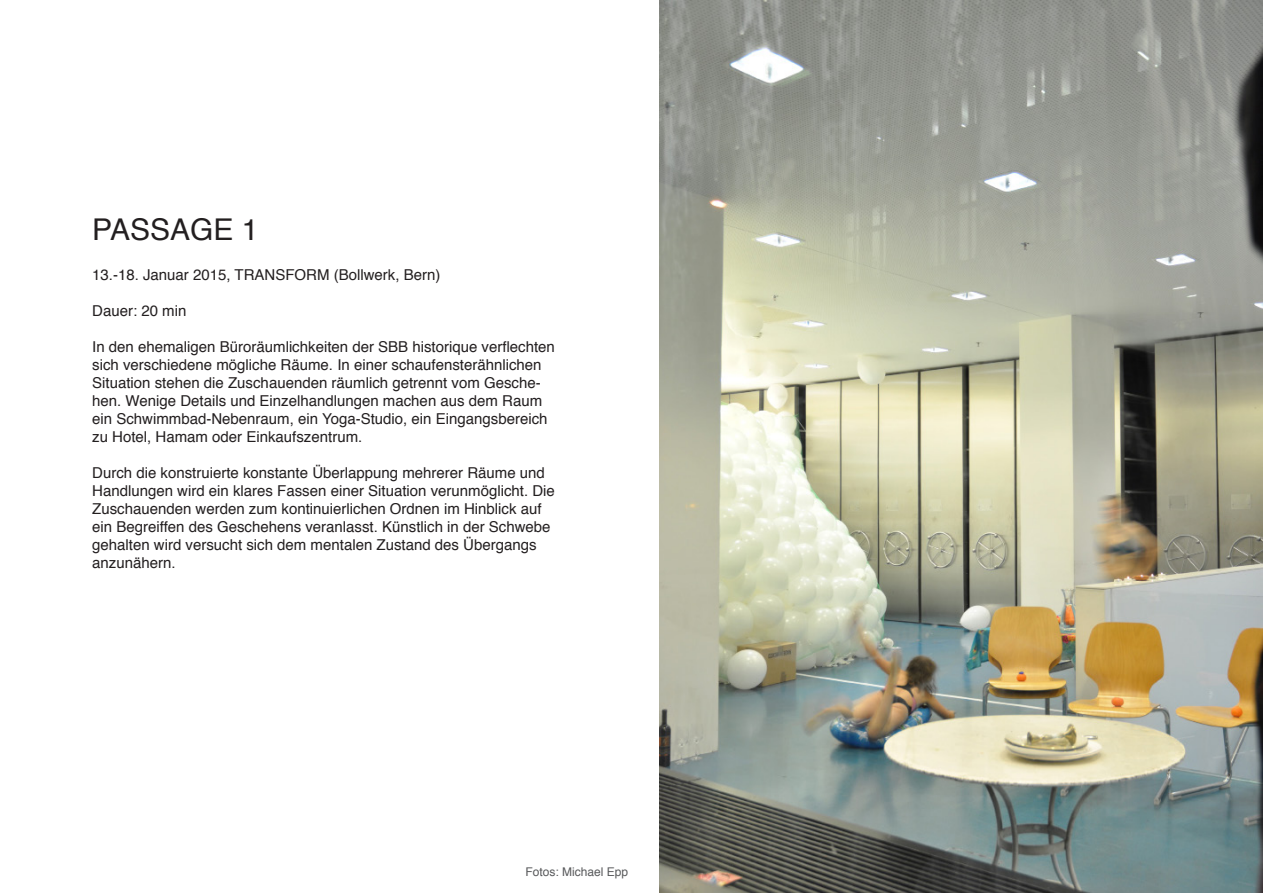
<style>
.page{position:relative;width:1263px;height:893px;background:#fff}
.page>*{position:absolute;margin:0;border:0;box-sizing:border-box;transform-origin:0 0}
.t1{font:30px "Helvetica";color:#231f20}
.Paragraph_Style_1{font:15px/18px "Helvetica";color:#231f20}
.t2{font:12px "Helvetica";color:#58595b}
</style>
<div class="page">
<img style="left:659px;top:0;width:604px;height:893px">
<p class="t1" style="left:92px;top:206px;width:168px">PASSAGE 1</p>
<p class="Paragraph_Style_1" style="left:92px;top:266px;width:350px">13.-18. Januar 2015, TRANSFORM (Bollwerk, Bern)</p>
<p class="Paragraph_Style_1" style="left:92px;top:302px;width:96px">Dauer: 20 min</p>
<p class="Paragraph_Style_1" style="left:92px;top:338px;width:464px">In den ehemaligen Büroräumlichkeiten der SBB historique verflechten</p>
<p class="Paragraph_Style_1" style="left:92px;top:356px;width:451px">sich verschiedene mögliche Räume. In einer schaufensterähnlichen</p>
<p class="Paragraph_Style_1" style="left:92px;top:374px;width:457px">Situation stehen die Zuschauenden räumlich getrennt vom Gesche&shy;hen. Wenige Details und Einzelhandlungen machen aus dem Raum ein Schwimmbad-Nebenraum, ein Yoga-Studio, ein Eingangsbereich zu Hotel, Hamam oder Einkaufszentrum.</p>
<p class="Paragraph_Style_1" style="left:92px;top:464px;width:454px">Durch die konstruierte konstante Überlappung mehrerer Räume und</p>
<p class="Paragraph_Style_1" style="left:92px;top:482px;width:464px">Handlungen wird ein klares Fassen einer Situation verunmöglicht. Die</p>
<p class="Paragraph_Style_1" style="left:92px;top:500px;width:451px">Zuschauenden werden zum kontinuierlichen Ordnen im Hinblick auf</p>
<p class="Paragraph_Style_1" style="left:92px;top:518px;width:460px">ein Begreiffen des Geschehens veranlasst. Künstlich in der Schwebe</p>
<p class="Paragraph_Style_1" style="left:92px;top:536px;width:446px">gehalten wird versucht sich dem mentalen Zustand des Übergangs</p>
<p class="Paragraph_Style_1" style="left:92px;top:554px;width:85px">anzunähern.</p>
<p class="t2" style="left:526px;top:863px;width:104px">Fotos: Michael Epp</p>
</div>
